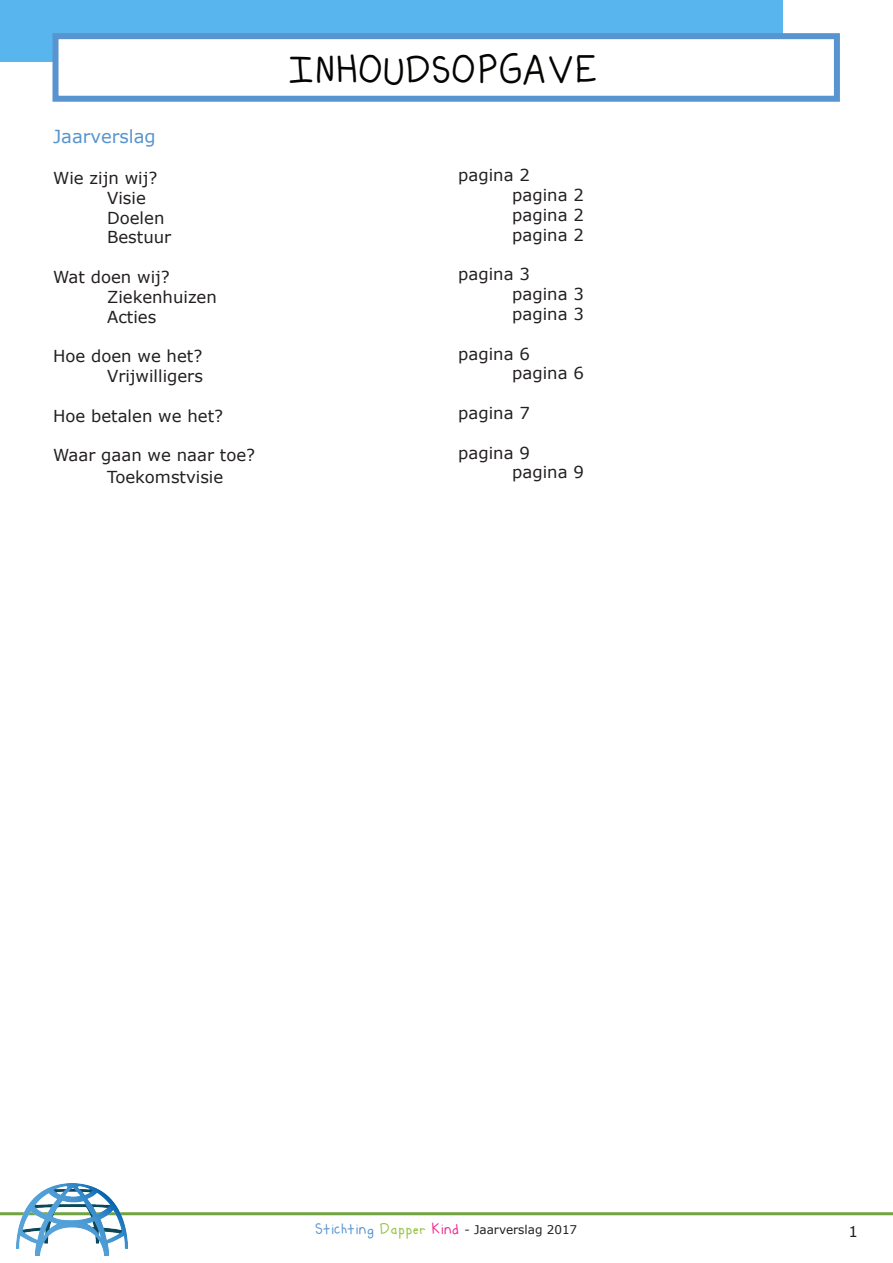
<style>
.page{position:relative;width:893px;height:1263px;background:#fff}
.page>*{position:absolute;margin:0;border:0;box-sizing:border-box;transform-origin:0 0}
.Titels{font:45px "Kiddish";color:#040503}
.t1{font:18px "Verdana";color:#5894cf}
.t2{font:16.5px "Verdana";color:#231f20}
.t3{font:15px "Verdana";color:#231f20}
.t4{font:12px "Verdana";color:#231f20}
.s1{font-family:"Kiddish";font-size:18px;color:#5894cf}
.s2{font-family:"Kiddish";font-size:18px;color:#94c23d}
.s3{font-family:"Kiddish";font-size:18px;color:#ed2c90}
</style>
<div class="page">
<div style="left:0;top:35px;width:54px;height:27px;background:#58b5ee"></div>
<hr style="left:0;top:1212px;width:893px;height:3px;background:#71a340">
<div style="left:0;top:0;width:783px;height:35px;background:#58b5ee"></div>
<div style="left:52px;top:33px;width:788px;height:69px;border:6px solid #5894cf"></div>
<img style="left:16px;top:1184px;width:111px;height:71px">
<p class="t1" style="left:53px;top:124px;width:104px">Jaarverslag</p>
<p class="t2" style="left:53px;top:167px;width:106px">Wie zijn wij?</p>
<p class="t2" style="left:107px;top:186px;width:40px">Visie</p>
<p class="t2" style="left:107px;top:206px;width:59px">Doelen</p>
<p class="t2" style="left:107px;top:226px;width:66px">Bestuur</p>
<p class="t2" style="left:53px;top:266px;width:118px">Wat doen wij?</p>
<p class="t2" style="left:107px;top:285px;width:111px">Ziekenhuizen</p>
<p class="t2" style="left:107px;top:305px;width:51px">Acties</p>
<p class="t2" style="left:53px;top:345px;width:151px">Hoe doen we het?</p>
<p class="t2" style="left:107px;top:365px;width:97px">Vrijwilligers</p>
<p class="t2" style="left:53px;top:404px;width:172px">Hoe betalen we het?</p>
<p class="t2" style="left:53px;top:444px;width:204px">Waar gaan we naar toe?</p>
<p class="t2" style="left:107px;top:465px;width:118px">Toekomstvisie</p>
<p class="Titels" style="left:291px;top:45px;width:311px">INHOUDSOPGAVE</p>
<p class="t2" style="left:458px;top:164px;width:73px">pagina 2</p>
<p class="t2" style="left:512px;top:184px;width:73px">pagina 2</p>
<p class="t2" style="left:512px;top:204px;width:73px">pagina 2</p>
<p class="t2" style="left:512px;top:223px;width:73px">pagina 2</p>
<p class="t2" style="left:458px;top:263px;width:73px">pagina 3</p>
<p class="t2" style="left:512px;top:283px;width:73px">pagina 3</p>
<p class="t2" style="left:512px;top:303px;width:73px">pagina 3</p>
<p class="t2" style="left:458px;top:342px;width:73px">pagina 6</p>
<p class="t2" style="left:512px;top:362px;width:73px">pagina 6</p>
<p class="t2" style="left:458px;top:402px;width:73px">pagina 7</p>
<p class="t2" style="left:458px;top:441px;width:73px">pagina 9</p>
<p class="t2" style="left:512px;top:461px;width:73px">pagina 9</p>
<p class="t4" style="left:316px;top:1221px;width:263px"><span class="s1">Stichting</span> <span class="s2">Dapper</span> <span class="s3">Kind</span> - Jaarverslag 2017</p>
<p class="t3" style="left:848px;top:1221px;width:11px">1</p>
</div>
